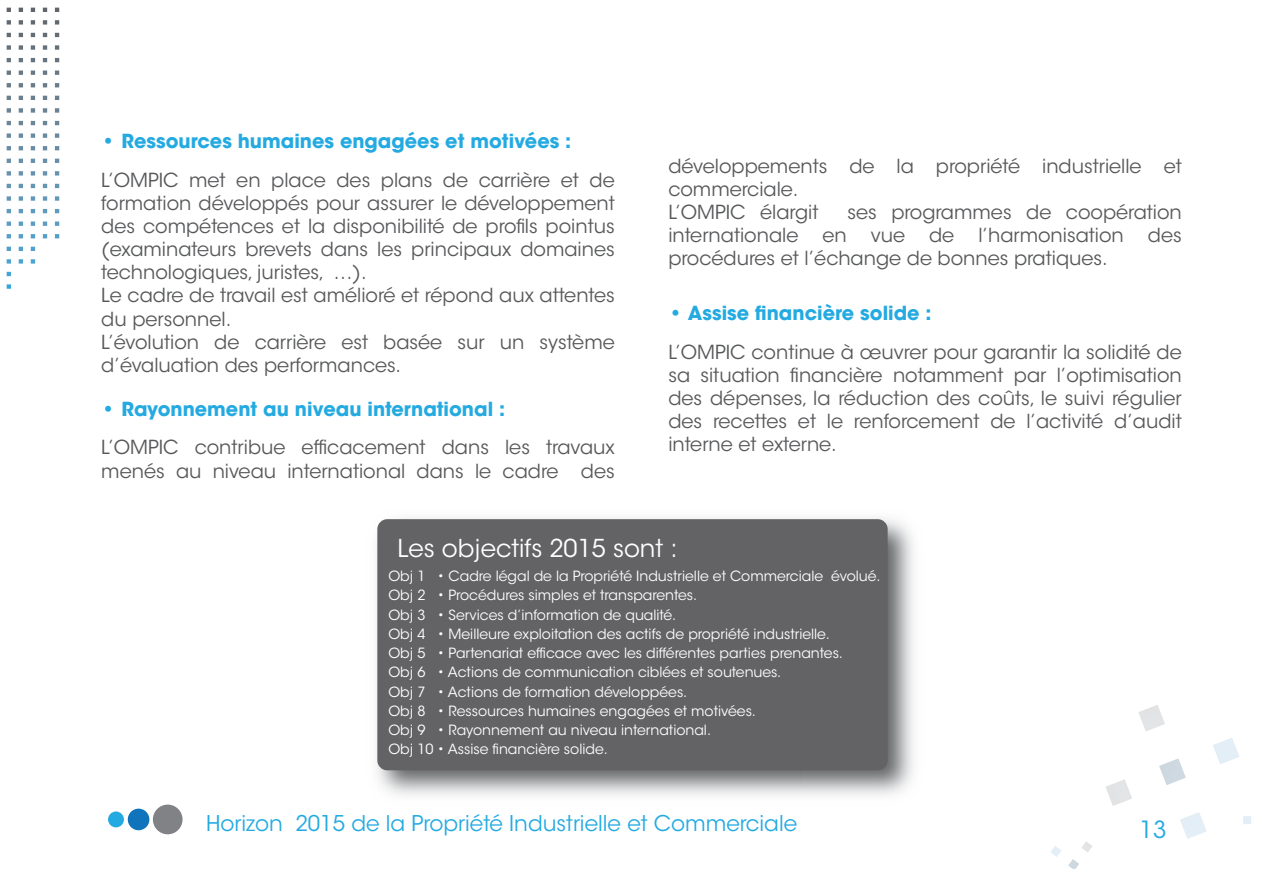
<style>
.page{position:relative;width:1265px;height:869px;background:#fff}
.page>*{position:absolute;margin:0;border:0;box-sizing:border-box;transform-origin:0 0}
.t1{font:24.5px "ITC Avant Garde Std";color:#fff}
.t2{font:23.45px "ITC Avant Garde Std";color:#24aae1}
.t3{font:21.53px "ITC Avant Garde Std";color:#24aae1}
.t4{font:19.25px/23.1px "ITC Avant Garde Std";color:#57585a}
.t5{font:700 19.25px "ITC Avant Garde Std";color:#24aae1}
.t6{font:14px/19.2px "ITC Avant Garde Std";color:#fff}
</style>
<div class="page">
<svg style="left:7px;top:8px;width:52px;height:105px"></svg>
<img style="left:376px;top:518px;width:538px;height:278px">
<div style="left:377px;top:519px;width:511px;height:251px;background:#636366;border-radius:10px"></div>
<svg style="left:1138px;top:705px;width:68px;height:133px"></svg>
<svg style="left:1213px;top:737px;width:26px;height:27px"></svg>
<img style="left:1159px;top:758px;width:27px;height:26px;border-radius:7px">
<svg style="left:1105px;top:778px;width:27px;height:27px"></svg>
<svg style="left:1051px;top:846px;width:10px;height:10px"></svg>
<svg style="left:1082px;top:841px;width:10px;height:11px"></svg>
<svg style="left:1068px;top:859px;width:11px;height:9px"></svg>
<svg style="left:1243px;top:816px;width:8px;height:7px"></svg>
<div style="left:153px;top:804px;width:30px;height:29px;background:#808285;border-radius:50%"></div>
<div style="left:128px;top:808px;width:21px;height:21px;background:#1074bc;border-radius:50%"></div>
<div style="left:108px;top:811px;width:16px;height:16px;background:#24aae1;border-radius:50%"></div>
<p class="t5" style="left:101px;top:128px;width:472px">• Ressources humaines engagées et motivées :</p>
<p class="t4" style="left:101px;top:168px;width:515px">L’OMPIC met en place des plans de carrière et de formation développés pour assurer le développement des compétences et la disponibilité de profils pointus (examinateurs brevets dans les principaux domaines technologiques, juristes, …).<br>Le cadre de travail est amélioré et répond aux attentes du personnel.<br>L’évolution de carrière est basée sur un système d’évaluation des performances.</p>
<p class="t5" style="left:101px;top:396px;width:405px">• Rayonnement au niveau international :</p>
<p class="t4" style="left:101px;top:436px;width:515px">L’OMPIC contribue efficacement dans les travaux menés au niveau international dans le cadre des</p>
<p class="t4" style="left:668px;top:154px;width:515px">développements de la propriété industrielle et commerciale.<br>L’OMPIC élargit</p>
<p class="t4" style="left:668px;top:200px;width:515px;text-align:justify;text-indent:179px">ses programmes de coopération internationale en vue de l’harmonisation des procédures et l’échange de bonnes pratiques.</p>
<p class="t5" style="left:668px;top:300px;width:265px">• Assise financière solide :</p>
<p class="t4" style="left:668px;top:340px;width:515px;text-align:justify">L’OMPIC continue à œuvrer pour garantir la solidité de sa situation financière notamment par l’optimisation des dépenses, la réduction des coûts, le suivi régulier des recettes et le renforcement de l’activité d’audit interne et externe.</p>
<p class="t1" style="left:398px;top:533px;width:281px">Les objectifs 2015 sont :</p>
<p class="t6" style="left:388px;top:566px;width:494px">Obj 1 • Cadre légal de la Propriété Industrielle et Commerciale évolué.<br>Obj 2 • Procédures simples et transparentes.<br>Obj 3 • Services d’information de qualité.<br>Obj 4 • Meilleure exploitation des actifs de propriété industrielle.<br>Obj 5 • Partenariat efficace avec les différentes parties prenantes.<br>Obj 6 • Actions de communication ciblées et soutenues.<br>Obj 7 • Actions de formation développées.<br>Obj 8 • Ressources humaines engagées et motivées.<br>Obj 9 • Rayonnement au niveau international.<br>Obj 10 • Assise financière solide.</p>
<p class="t3" style="left:206px;top:810px;width:593px">Horizon 2015 de la Propriété Industrielle et Commerciale</p>
<p class="t2" style="left:1140px;top:814px;width:29px">13</p>
</div>
